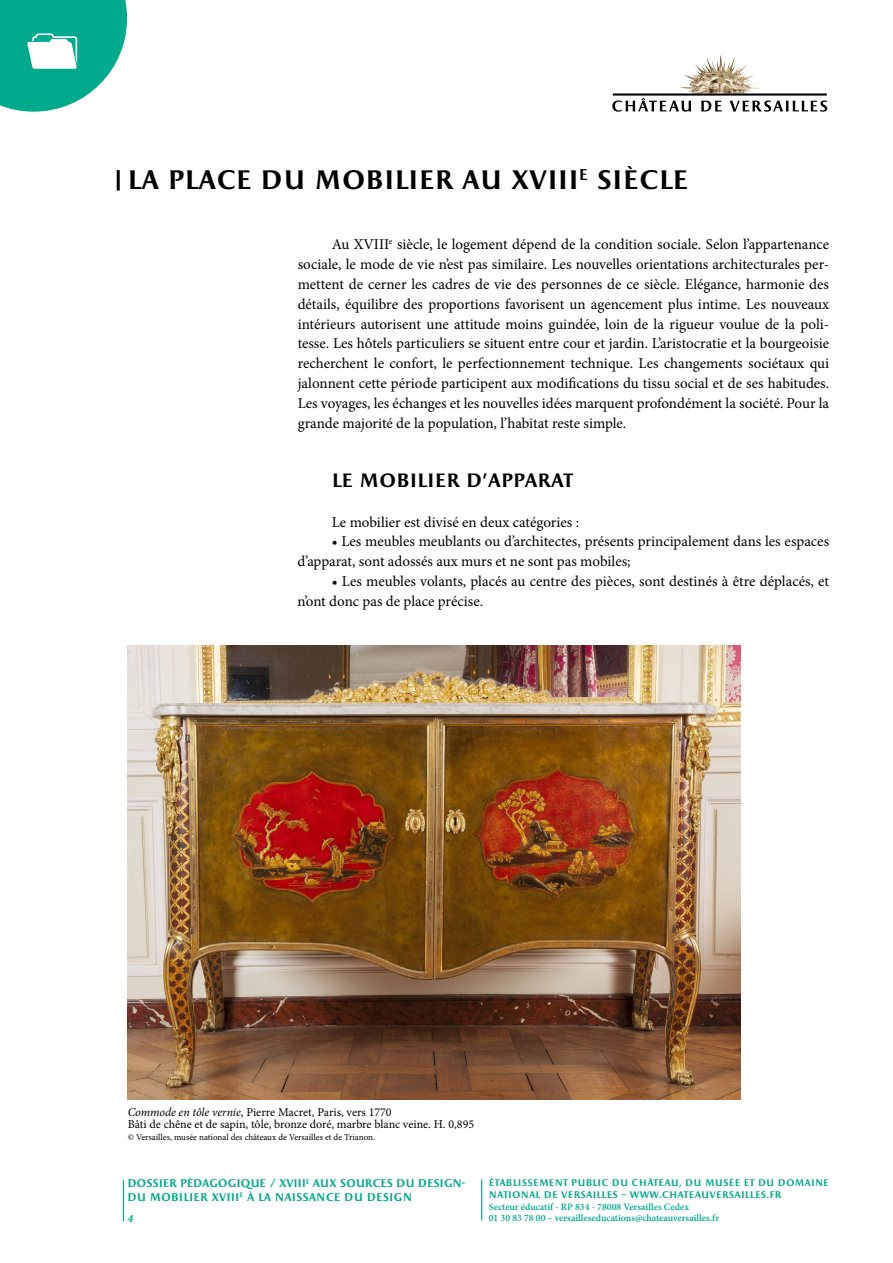
<style>
.page{position:relative;width:893px;height:1263px;background:#fff}
.page>*{position:absolute;margin:0;border:0;box-sizing:border-box;transform-origin:0 0}
.t1{font:700 27px "Apollon";color:#000}
.t2{font:700 19.5px "Apollon";color:#000}
.t3{font:15px/19.8px "Minion Pro";color:#000}
.t4{font:12px/12px "Minion Pro";letter-spacing:-.005em;color:#000}
.t5{font:700 11.25px/13.5px "Apollon";letter-spacing:-.025em;color:#00aa8d}
.t6{font:italic 700 11.25px "Minion Pro";color:#00aa8d}
.t7{font:600 9.75px/11.7px "Minion Pro";color:#00aa8d}
.t8{font:700 9.6px/11.7px "Apollon";letter-spacing:.015em;color:#00aa8d}
.t9{font:9px "Minion Pro";color:#000}
.s1{font-style:italic}
</style>
<div class="page">
<img style="left:681px;top:55px;width:78px;height:38px">
<svg style="left:612px;top:93px;width:215px;height:19px"></svg>
<svg style="left:0;top:0;width:127px;height:112px"></svg>
<hr style="left:117px;top:170px;width:3px;height:21px;background:#000">
<hr style="left:481px;top:1179px;width:1px;height:41px;background:#00aa8d">
<hr style="left:123px;top:1180px;width:1px;height:41px;background:#00aa8d">
<img style="left:128px;top:645px;width:613px;height:454px">
<h1 class="t1" style="left:127px;top:164px;width:563px">LA PLACE DU MOBILIER AU XVIII<sup>E</sup> SIÈCLE</h1>
<p class="t3" style="left:298px;top:235px;width:533px;text-align:justify;text-indent:34px">Au XVIII<sup>e</sup> siècle, le logement dépend de la condition sociale. Selon l’appartenance sociale, le mode de vie n’est pas similaire. Les nouvelles orientations architecturales per&shy;mettent de cerner les cadres de vie des personnes de ce siècle. Elégance, harmonie des détails, équilibre des proportions favorisent un agencement plus intime. Les nouveaux intérieurs autorisent une attitude moins guindée, loin de la rigueur voulue de la poli&shy;tesse. Les hôtels particuliers se situent entre cour et jardin. L’aristocratie et la bourgeoisie recherchent le confort, le perfectionnement technique. Les changements sociétaux qui jalonnent cette période participent aux modifications du tissu social et de ses habitudes.<br>Les voyages, les échanges et les nouvelles idées marquent profondément la société. Pour la grande majorité de la population, l’habitat reste simple.</p>
<h2 class="t2" style="left:332px;top:469px;width:243px">LE MOBILIER D’APPARAT</h2>
<p class="t3" style="left:332px;top:512px;width:249px">Le mobilier est divisé en deux catégories :</p>
<p class="t3" style="left:298px;top:532px;width:533px;text-indent:34px">• Les meubles meublants ou d’architectes, présents principalement dans les espaces d’apparat, sont adossés aux murs et ne sont pas mobiles;</p>
<p class="t3" style="left:298px;top:571px;width:533px;text-indent:34px">• Les meubles volants, placés au centre des pièces, sont destinés à être déplacés, et n’ont donc pas de place précise.</p>
<p class="t4" style="left:128px;top:1106px;width:348px"><span class="s1">Commode en tôle vernie</span>, Pierre Macret, Paris, vers 1770<br>Bâti de chêne et de sapin, tôle, bronze doré, marbre blanc veine. H. 0,895</p>
<p class="t9" style="left:128px;top:1131px;width:249px">© Versailles, musée national des châteaux de Versailles et de Trianon.</p>
<p class="t5" style="left:128px;top:1177px;width:340px">DOSSIER PÉDAGOGIQUE / XVIII<sup>E</sup> AUX SOURCES DU DESIGN-<br>DU MOBILIER XVIII<sup>E</sup> À LA NAISSANCE DU DESIGN</p>
<p class="t6" style="left:128px;top:1210px;width:7px">4</p>
<p class="t8" style="left:489px;top:1178px;width:342px">ÉTABLISSEMENT PUBLIC DU CHÂTEAU, DU MUSÉE ET DU DOMAINE<br>NATIONAL DE VERSAILLES – WWW.CHATEAUVERSAILLES.FR</p>
<p class="t7" style="left:489px;top:1200px;width:232px">Secteur éducatif - RP 834 - 78008 Versailles Cedex<br>01 30 83 78 00 – versailleseducations@chateauversailles.fr</p>
</div>
